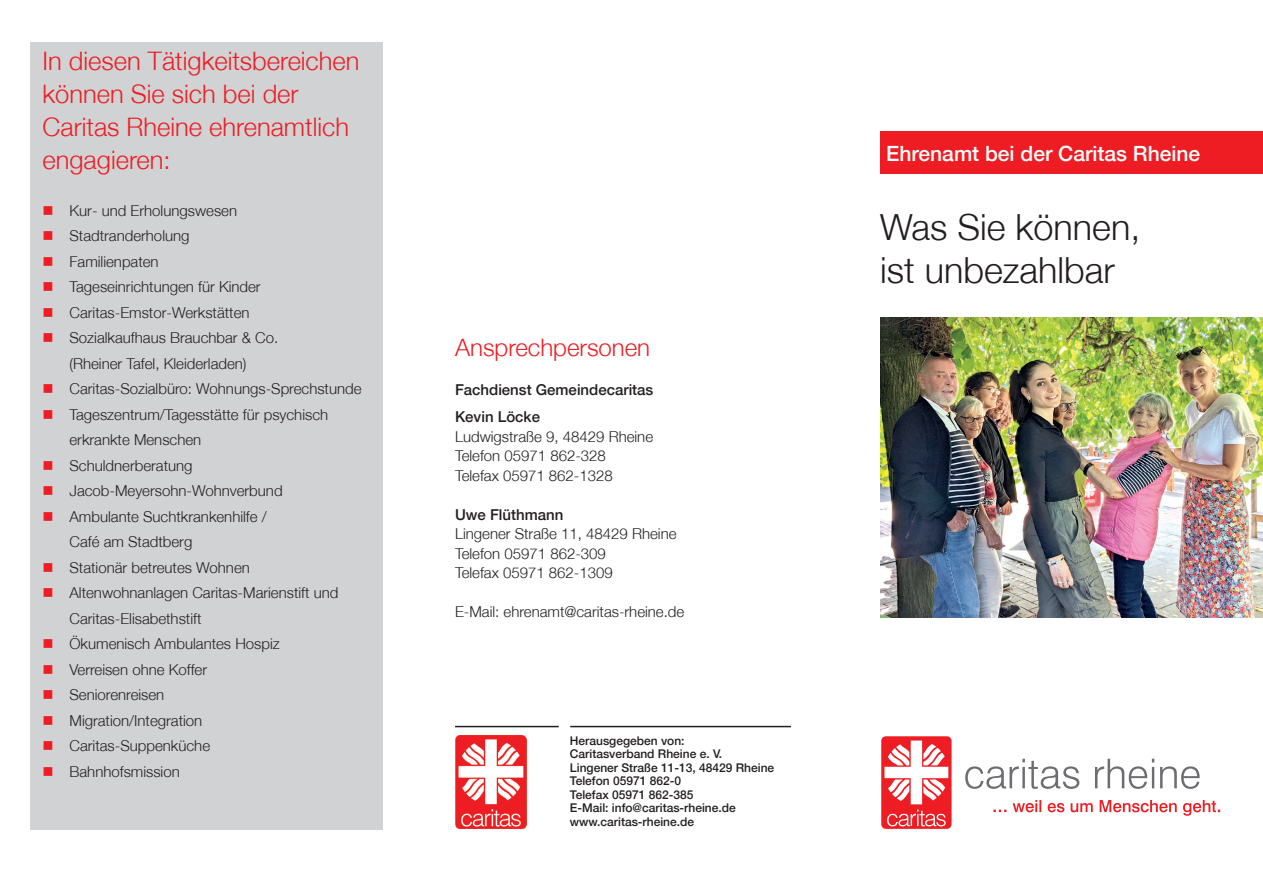
<style>
.page{position:relative;width:1263px;height:893px;background:#fff}
.page>*{position:absolute;margin:0;border:0;box-sizing:border-box;transform-origin:0 0}
.t1{font:300 36px/43.2px "Helvetica Neue";color:#231f20}
.t2{font:300 25.5px/33px "Helvetica Neue";color:#ee1d23}
.t3{font:300 24px "Helvetica Neue";color:#ee1d23}
.t4{font:500 21px "Helvetica Neue";color:#fff}
.t5{font:300 15px/25.5px "Helvetica Neue";color:#231f20}
.t6{font:500 15px/27px "Helvetica Neue";color:#231f20}
.t7{font:500 12px/13.5px "Helvetica Neue";color:#231f20}
</style>
<div class="page">
<div style="left:880px;top:131px;width:383px;height:42px;background:#ee1d23"></div>
<img style="left:880px;top:317px;width:383px;height:300px">
<img style="left:455px;top:735px;width:72px;height:94px">
<hr style="left:455px;top:726px;width:104px;height:1px;background:#231f20">
<hr style="left:570px;top:726px;width:221px;height:1px;background:#231f20">
<svg style="left:993px;top:800px;width:227px;height:16px"></svg>
<svg style="left:965px;top:759px;width:235px;height:30px"></svg>
<div style="left:881px;top:736px;width:70px;height:93px;background:#ee1d23;border-radius:5px"></div>
<svg style="left:884px;top:740px;width:64px;height:86px"></svg>
<div style="left:30px;top:42px;width:353px;height:787px;background:#d1d2d4"></div>
<h2 class="t2" style="left:43px;top:44px;width:318px">In diesen Tätigkeitsbereichen können Sie sich bei der<br>Caritas Rheine ehrenamtlich engagieren:</h2>
<p class="t5" style="left:70px;top:197px;width:294px">Kur- und Erholungswesen<br>Stadtranderholung<br>Familienpaten<br>Tageseinrichtungen für Kinder<br>Caritas-Emstor-Werkstätten<br>Sozialkaufhaus Brauchbar &amp; Co.<br>(Rheiner Tafel, Kleiderladen)<br>Caritas-Sozialbüro: Wohnungs-Sprechstunde<br>Tageszentrum/Tagesstätte für psychisch erkrankte Menschen<br>Schuldnerberatung<br>Jacob-Meyersohn-Wohnverbund<br>Ambulante Suchtkrankenhilfe /<br>Café am Stadtberg<br>Stationär betreutes Wohnen<br>Altenwohnanlagen Caritas-Marienstift und<br>Caritas-Elisabethstift<br>Ökumenisch Ambulantes Hospiz<br>Verreisen ohne Koffer<br>Seniorenreisen<br>Migration/Integration<br>Caritas-Suppenküche<br>Bahnhofsmission</p>
<h3 class="t3" style="left:455px;top:333px;width:197px">Ansprechpersonen</h3>
<p class="t6" style="left:455px;top:376px;width:200px">Fachdienst Gemeindecaritas<br>Kevin Löcke</p>
<p class="t5" style="left:455px;top:426px;width:200px;line-height:19.5px">Ludwigstraße 9, 48429 Rheine<br>Telefon 05971 862-328<br>Telefax 05971 862-1328</p>
<p class="t6" style="left:455px;top:501px;width:110px">Uwe Flüthmann</p>
<p class="t5" style="left:455px;top:524px;width:223px;line-height:19.5px">Lingener Straße 11, 48429 Rheine<br>Telefon 05971 862-309<br>Telefax 05971 862-1309</p>
<p class="t5" style="left:455px;top:599px;width:231px">E-Mail: ehrenamt@caritas-rheine.de</p>
<p class="t7" style="left:570px;top:734px;width:206px">Herausgegeben von:<br>Caritasverband Rheine e. V.<br>Lingener Straße 11-13, 48429 Rheine<br>Telefon 05971 862-0<br>Telefax 05971 862-385<br>E-Mail: info@caritas-rheine.de www.caritas-rheine.de</p>
<h3 class="t4" style="left:886px;top:141px;width:315px">Ehrenamt bei der Caritas Rheine</h3>
<h1 class="t1" style="left:880px;top:205px;width:262px">Was Sie können, ist unbezahlbar</h1>
</div>
